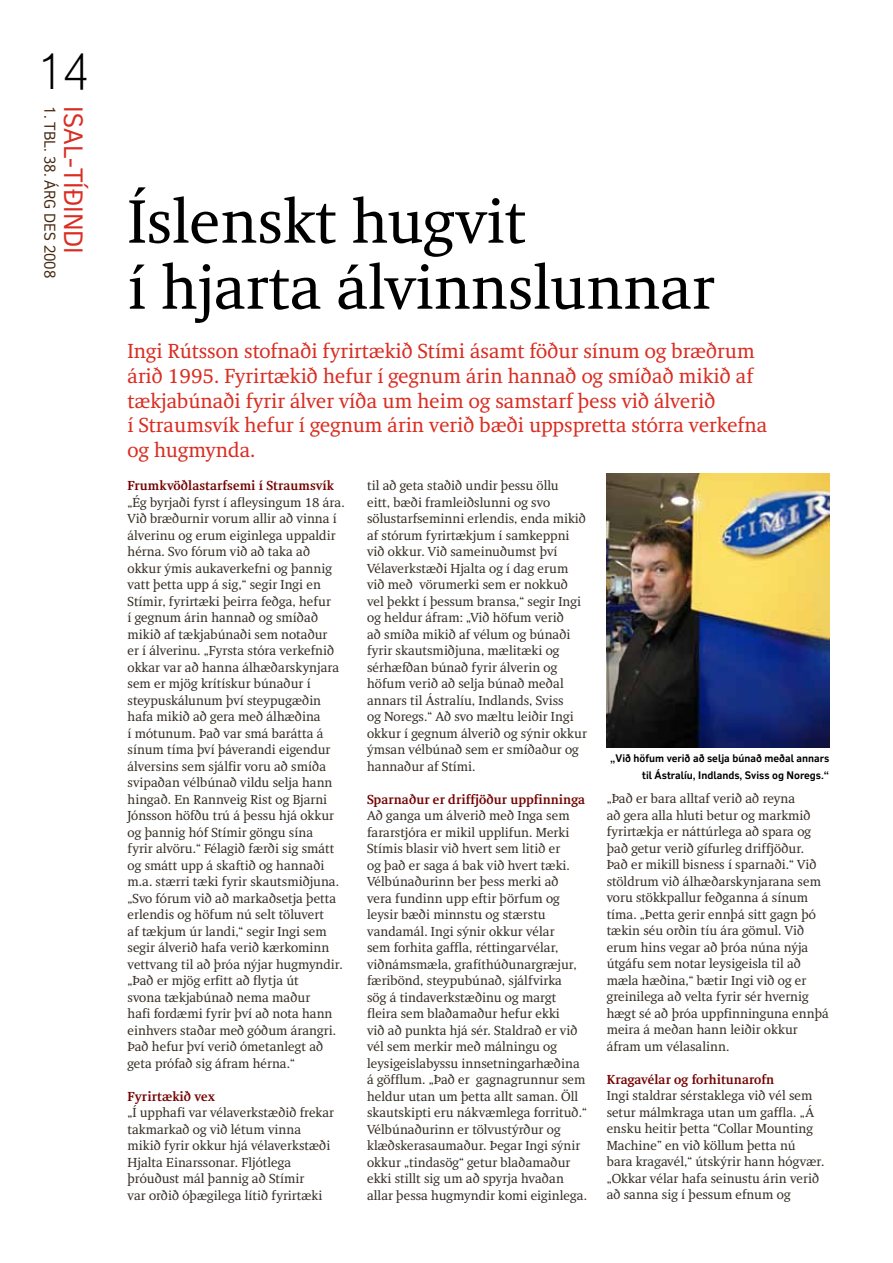
<style>
.page{position:relative;width:893px;height:1263px;background:#fff}
.page>*{position:absolute;margin:0;border:0;box-sizing:border-box;transform-origin:0 0}
.t1{font:63px/66px "RT Albanese";color:#000}
.t2{font:300 48px "RT Vickerman";color:#000}
.t3{font:25.5px "RT Vickerman";color:#da2d22}
.t4{font:21px/24.8px "RT Albanese";color:#da2d22}
.t5{font:15px "RT Vickerman";color:#442810}
.t6{font:13.5px/16.5px "RT Albanese";color:#372f27}
.t7{font:700 13.5px "RT Albanese";color:#740000}
.t8{font:700 10.5px/16.5px "RT Vickerman";color:#000;text-align:right}
</style>
<div class="page">
<img style="left:607px;top:474px;width:222px;height:273px">
<h2 class="t2" style="left:39px;top:42px;width:51px">14</h2>
<p class="t5" style="left:59px;top:106px;width:174px;rotate:90deg">1. TBL. 38. ÁRG DES 2008</p>
<h3 class="t3" style="left:89px;top:106px;width:149px;rotate:90deg">ISAL-TÍÐINDI</h3>
<h1 class="t1" style="left:128px;top:189px;width:589px">Íslenskt hugvit<br>í hjarta álvinnslunnar</h1>
<p class="t4" style="left:128px;top:339px;width:641px">Ingi Rútsson stofnaði fyrirtækið Stími ásamt föður sínum og bræðrum árið 1995. Fyrirtækið hefur í gegnum árin hannað og smíðað mikið af tækjabúnaði fyrir álver víða um heim og samstarf þess við álverið<br>í Straumsvík hefur í gegnum árin verið bæði uppspretta stórra verkefna og hugmynda.</p>
<p class="t7" style="left:128px;top:478px;width:208px">Frumkvöðlastarfsemi í Straumsvík</p>
<p class="t6" style="left:128px;top:494px;width:219px">„Ég byrjaði fyrst í afleysingum 18 ára.<br>Við bræðurnir vorum allir að vinna í álverinu og erum eiginlega uppaldir hérna. Svo fórum við að taka að okkur ýmis aukaverkefni og þannig vatt þetta upp á sig,“ segir Ingi en Stímir, fyrirtæki þeirra feðga, hefur<br>í gegnum árin hannað og smíðað mikið af tækjabúnaði sem notaður<br>er í álverinu. „Fyrsta stóra verkefnið okkar var að hanna álhæðarskynjara sem er mjög krítískur búnaður í steypuskálunum því steypugæðin hafa mikið að gera með álhæðina<br>í mótunum. Það var smá barátta á sínum tíma því þáverandi eigendur álversins sem sjálfir voru að smíða svipaðan vélbúnað vildu selja hann hingað. En Rannveig Rist og Bjarni Jónsson höfðu trú á þessu hjá okkur og þannig hóf Stímir göngu sína<br>fyrir alvöru.“ Félagið færði sig smátt og smátt upp á skaftið og hannaði m.a. stærri tæki fyrir skautsmiðjuna. „Svo fórum við að markaðsetja þetta erlendis og höfum nú selt töluvert<br>af tækjum úr landi,“ segir Ingi sem segir álverið hafa verið kærkominn vettvang til að þróa nýjar hugmyndir. „Það er mjög erfitt að flytja út<br>svona tækjabúnað nema maður<br>hafi fordæmi fyrir því að nota hann einhvers staðar með góðum árangri.<br>Það hefur því verið ómetanlegt að geta prófað sig áfram hérna.“</p>
<p class="t7" style="left:128px;top:1088px;width:89px">Fyrirtækið vex</p>
<p class="t6" style="left:128px;top:1104px;width:208px">„Í upphafi var vélaverkstæðið frekar takmarkað og við létum vinna mikið fyrir okkur hjá vélaverkstæði Hjalta Einarssonar. Fljótlega þróuðust mál þannig að Stímir<br>var orðið óþægilega lítið fyrirtæki</p>
<p class="t6" style="left:367px;top:477px;width:221px">til að geta staðið undir þessu öllu<br>eitt, bæði framleiðslunni og svo sölustarfseminni erlendis, enda mikið af stórum fyrirtækjum í samkeppni við okkur. Við sameinuðumst því Vélaverkstæði Hjalta og í dag erum við með vörumerki sem er nokkuð vel þekkt í þessum bransa,“ segir Ingi og heldur áfram: „Við höfum verið<br>að smíða mikið af vélum og búnaði fyrir skautsmiðjuna, mælitæki og sérhæfðan búnað fyrir álverin og höfum verið að selja búnað meðal annars til Ástralíu, Indlands, Sviss<br>og Noregs.“ Að svo mæltu leiðir Ingi okkur í gegnum álverið og sýnir okkur ýmsan vélbúnað sem er smíðaður og hannaður af Stími.</p>
<p class="t7" style="left:367px;top:791px;width:220px">Sparnaður er driffjöður uppfinninga</p>
<p class="t6" style="left:367px;top:807px;width:221px">Að ganga um álverið með Inga sem fararstjóra er mikil upplifun. Merki Stímis blasir við hvert sem litið er<br>og það er saga á bak við hvert tæki.<br>Vélbúnaðurinn ber þess merki að<br>vera fundinn upp eftir þörfum og leysir bæði minnstu og stærstu vandamál. Ingi sýnir okkur vélar<br>sem forhita gaffla, réttingarvélar, viðnámsmæla, grafíthúðunargræjur, færibönd, steypubúnað, sjálfvirka<br>sög á tindaverkstæðinu og margt fleira sem blaðamaður hefur ekki<br>við að punkta hjá sér. Staldrað er við vél sem merkir með málningu og leysigeislabyssu innsetningarhæðina á göfflum. „Það er gagnagrunnur sem heldur utan um þetta allt saman. Öll skautskipti eru nákvæmlega forrituð.“ Vélbúnaðurinn er tölvustýrður og klæðskerasaumaður. Þegar Ingi sýnir okkur „tindasög“ getur blaðamaður ekki stillt sig um að spyrja hvaðan allar þessa hugmyndir komi eiginlega.</p>
<p class="t8" style="left:610px;top:750px;width:220px">„Við höfum verið að selja búnað meðal annars til Ástralíu, Indlands, Sviss og Noregs.“</p>
<p class="t6" style="left:607px;top:791px;width:224px">„Það er bara alltaf verið að reyna<br>að gera alla hluti betur og markmið fyrirtækja er náttúrlega að spara og það getur verið gífurleg driffjöður.<br>Það er mikill bisness í sparnaði.“ Við stöldrum við álhæðarskynjarana sem voru stökkpallur feðganna á sínum tíma. „Þetta gerir ennþá sitt gagn þó tækin séu orðin tíu ára gömul. Við erum hins vegar að þróa núna nýja útgáfu sem notar leysigeisla til að mæla hæðina,“ bætir Ingi við og er greinilega að velta fyrir sér hvernig hægt sé að þróa uppfinninguna ennþá meira á meðan hann leiðir okkur áfram um vélasalinn.</p>
<p class="t7" style="left:607px;top:1072px;width:169px">Kragavélar og forhitunarofn</p>
<p class="t6" style="left:607px;top:1088px;width:219px">Ingi staldrar sérstaklega við vél sem setur málmkraga utan um gaffla. „Á ensku heitir þetta “Collar Mounting Machine” en við köllum þetta nú bara kragavél,“ útskýrir hann hógvær. „Okkar vélar hafa seinustu árin verið að sanna sig í þessum efnum og</p>
</div>
